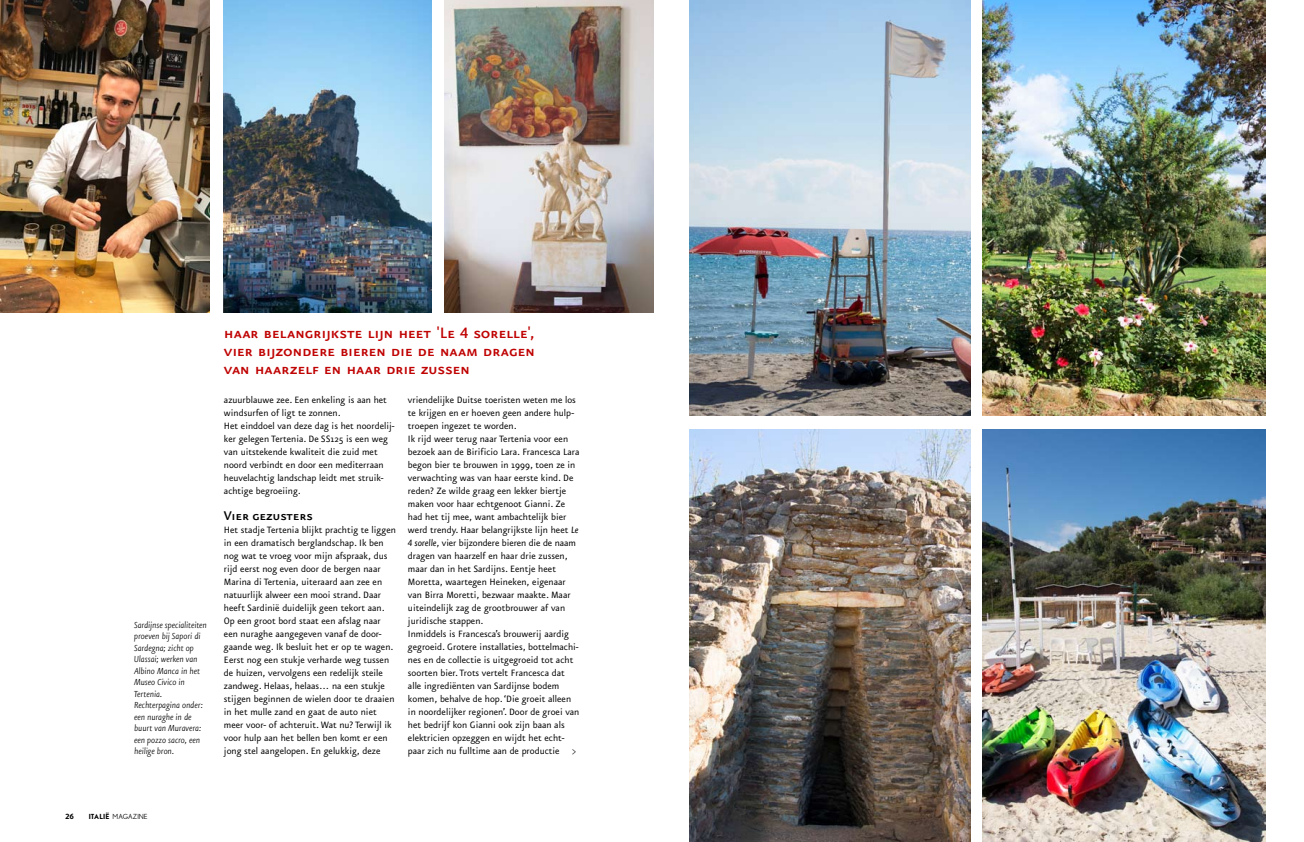
<style>
.page{position:relative;width:1304px;height:842px;background:#fff}
.page>*{position:absolute;margin:0;border:0;box-sizing:border-box;transform-origin:0 0}
.t1{font:18px/18px "Eureka Sans Medium Caps";letter-spacing:-.015em;color:#c00303;text-align:justify}
.t2{font:15px "Eureka Sans Medium Caps";letter-spacing:-.01em;color:#000}
.t3{font:11px/13px "Eureka Sans";color:#000}
.t4{font:300 11px "Eureka Sans";color:#000}
.t5{font:italic 300 10.5px/11.5px "Eureka Sans";letter-spacing:-.01em;color:#000}
.t6{font:9px "Eureka Sans Bold Caps";color:#000}
.t7{font:7px "Nobel";color:#000}
.s1{font-style:italic}
.s2{font-family:"Nobel Bold A"}
</style>
<div class="page">
<img style="left:0;top:0;width:210px;height:312px">
<img style="left:445px;top:0;width:208px;height:312px">
<img style="left:223px;top:0;width:209px;height:312px">
<img style="left:690px;top:0;width:280px;height:416px">
<img style="left:983px;top:0;width:283px;height:416px">
<img style="left:983px;top:429px;width:283px;height:413px">
<img style="left:689px;top:429px;width:281px;height:413px">
<p class="t5" style="left:134px;top:619px;width:74px">Sardijnse specialiteiten proeven bij Sapori di<br>Sardegna; zicht op<br>Ulassai; werken van<br>Albino Manca in het<br>Museo Civico in<br>Tertenia.<br>Rechterpagina onder: een nuraghe in de buurt van Muravera: een pozzo sacro, een heilige bron.</p>
<h1 class="t1" style="left:224px;top:325px;width:313px">haar belangrijkste lijn heet 'Le 4 sorelle', vier bijzondere bieren die de naam dragen van haarzelf en haar drie zussen</h1>
<p class="t3" style="left:224px;top:394px;width:172px">azuurblauwe zee. Een enkeling is aan het windsurfen of ligt te zonnen.<br>Het einddoel van deze dag is het noordelij&shy;ker gelegen Tertenia. De SS125 is een weg van uitstekende kwaliteit die zuid met noord verbindt en door een mediterraan heuvelachtig landschap leidt met struik&shy;achtige begroeiing.</p>
<h2 class="t2" style="left:224px;top:508px;width:90px">Vier gezusters</h2>
<p class="t3" style="left:224px;top:524px;width:173px">Het stadje Tertenia blijkt prachtig te liggen in een dramatisch berglandschap. Ik ben nog wat te vroeg voor mijn afspraak, dus rijd eerst nog even door de bergen naar Marina di Tertenia, uiteraard aan zee en natuurlijk alweer een mooi strand. Daar heeft Sardinië duidelijk geen tekort aan.<br>Op een groot bord staat een afslag naar een nuraghe aangegeven vanaf de door&shy;gaande weg. Ik besluit het er op te wagen.<br>Eerst nog een stukje verharde weg tussen de huizen, vervolgens een redelijk steile zandweg. Helaas, helaas… na een stukje stijgen beginnen de wielen door te draaien in het mulle zand en gaat de auto niet meer voor- of achteruit. Wat nu? Terwijl ik voor hulp aan het bellen ben komt er een jong stel aangelopen. En gelukkig, deze</p>
<p class="t3" style="left:408px;top:394px;width:173px">vriendelijke Duitse toeristen weten me los te krijgen en er hoeven geen andere hulp&shy;troepen ingezet te worden.<br>Ik rijd weer terug naar Tertenia voor een bezoek aan de Birificio Lara. Francesca Lara begon bier te brouwen in 1999, toen ze in verwachting was van haar eerste kind. De reden? Ze wilde graag een lekker biertje maken voor haar echtgenoot Gianni. Ze had het tij mee, want ambachtelijk bier werd trendy. Haar belangrijkste lijn heet <span class="s1">Le 4 sorelle</span>, vier bijzondere bieren die de naam dragen van haarzelf en haar drie zussen, maar dan in het Sardijns. Eentje heet Moretta, waartegen Heineken, eigenaar van Birra Moretti, bezwaar maakte. Maar uiteindelijk zag de grootbrouwer af van juridische stappen.<br>Inmiddels is Francesca’s brouwerij aardig gegroeid. Grotere installaties, bottelmachi&shy;nes en de collectie is uitgegroeid tot acht soorten bier. Trots vertelt Francesca dat alle ingrediënten van Sardijnse bodem komen, behalve de hop. ‘Die groeit alleen in noordelijker regionen’. Door de groei van het bedrijf kon Gianni ook zijn baan als elektricien opzeggen en wijdt het echt&shy;paar zich nu fulltime aan de productie</p>
<p class="t4" style="left:572px;top:746px;width:5px">&gt;</p>
<p class="t6" style="left:65px;top:812px;width:10px">26</p>
<p class="t7" style="left:89px;top:813px;width:61px"><span class="s2">italië</span> MAGAZINE</p>
</div>
